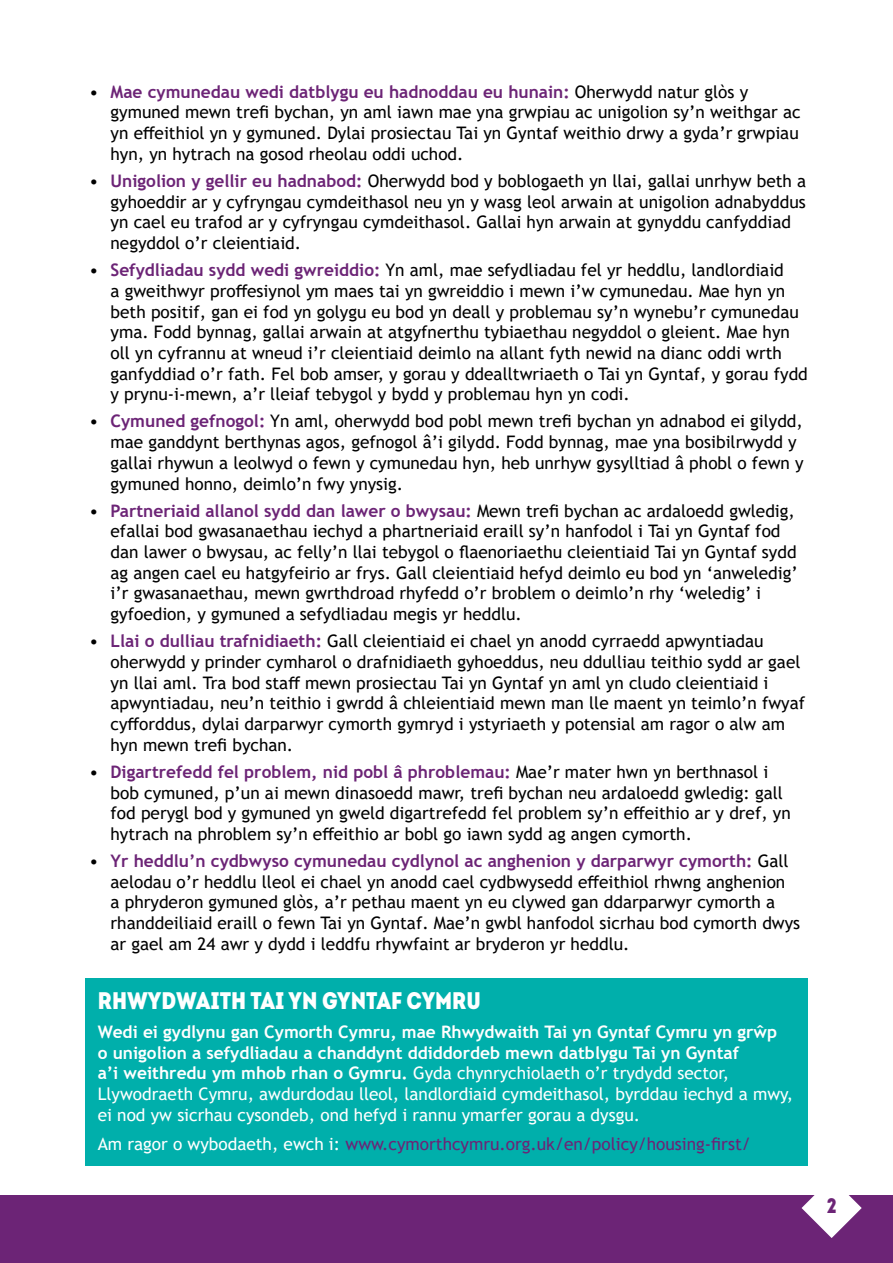
<style>
.page{position:relative;width:893px;height:1263px;background:#fff}
.page>*{position:absolute;margin:0;border:0;box-sizing:border-box;transform-origin:0 0}
.t1{font:24px "Intro Cond Black Free";color:#fff}
.t2{font:21px "Intro Cond Black Free";color:#6c2476}
.t3{font:17.25px/20.7px "Trebuchet MS";color:#000}
.t4{font:17.25px/20.7px "Trebuchet MS";color:#fff}
.t5{font:17.25px "Trebuchet MS";color:#6c2476}
.s1{font-size:18px}
.s2{font-weight:700;color:#6c2476}
.s3{font-weight:700}
.s4{color:#fff}
</style>
<div class="page">
<div style="left:0;top:1195px;width:893px;height:68px;background:#6c2476"></div>
<svg style="left:801px;top:1195px;width:61px;height:43px"></svg>
<div style="left:85px;top:978px;width:723px;height:187px;background:#00afab"></div>
<p class="t3" style="left:111px;top:81px;width:691px;text-indent:-21px"><span class="s1">•</span> <span class="s2">Mae cymunedau wedi datblygu eu hadnoddau eu hunain:</span> Oherwydd natur glòs y gymuned mewn trefi bychan, yn aml iawn mae yna grwpiau ac unigolion sy’n weithgar ac yn effeithiol yn y gymuned. Dylai prosiectau Tai yn Gyntaf weithio drwy a gyda’r grwpiau hyn, yn hytrach na gosod rheolau oddi uchod.</p>
<p class="t3" style="left:111px;top:170px;width:697px;text-indent:-21px"><span class="s1">•</span> <span class="s2">Unigolion y gellir eu hadnabod:</span> Oherwydd bod y boblogaeth yn llai, gallai unrhyw beth a gyhoeddir ar y cyfryngau cymdeithasol neu yn y wasg leol arwain at unigolion adnabyddus yn cael eu trafod ar y cyfryngau cymdeithasol. Gallai hyn arwain at gynyddu canfyddiad negyddol o’r cleientiaid.</p>
<p class="t3" style="left:111px;top:260px;width:699px;text-indent:-21px"><span class="s1">•</span> <span class="s2">Sefydliadau sydd wedi gwreiddio:</span> Yn aml, mae sefydliadau fel yr heddlu, landlordiaid<br>a gweithwyr proffesiynol ym maes tai yn gwreiddio i mewn i’w cymunedau. Mae hyn yn beth positif, gan ei fod yn golygu eu bod yn deall y problemau sy’n wynebu’r cymunedau yma. Fodd bynnag, gallai arwain at atgyfnerthu tybiaethau negyddol o gleient. Mae hyn oll yn cyfrannu at wneud i’r cleientiaid deimlo na allant fyth newid na dianc oddi wrth ganfyddiad o’r fath. Fel bob amser, y gorau y ddealltwriaeth o Tai yn Gyntaf, y gorau fydd y prynu-i-mewn, a’r lleiaf tebygol y bydd y problemau hyn yn codi.</p>
<p class="t3" style="left:111px;top:411px;width:695px;text-indent:-21px"><span class="s1">•</span> <span class="s2">Cymuned gefnogol:</span> Yn aml, oherwydd bod pobl mewn trefi bychan yn adnabod ei gilydd, mae ganddynt berthynas agos, gefnogol â’i gilydd. Fodd bynnag, mae yna bosibilrwydd y gallai rhywun a leolwyd o fewn y cymunedau hyn, heb unrhyw gysylltiad â phobl o fewn y gymuned honno, deimlo’n fwy ynysig.</p>
<p class="t3" style="left:111px;top:500px;width:689px;text-indent:-21px"><span class="s1">•</span> <span class="s2">Partneriaid allanol sydd dan lawer o bwysau:</span> Mewn trefi bychan ac ardaloedd gwledig, efallai bod gwasanaethau iechyd a phartneriaid eraill sy’n hanfodol i Tai yn Gyntaf fod dan lawer o bwysau, ac felly’n llai tebygol o flaenoriaethu cleientiaid Tai yn Gyntaf sydd ag angen cael eu hatgyfeirio ar frys. Gall cleientiaid hefyd deimlo eu bod yn ‘anweledig’ i’r gwasanaethau, mewn gwrthdroad rhyfedd o’r broblem o deimlo’n rhy ‘weledig’ i gyfoedion, y gymuned a sefydliadau megis yr heddlu.</p>
<p class="t3" style="left:111px;top:631px;width:696px;text-indent:-21px"><span class="s1">•</span> <span class="s2">Llai o dulliau trafnidiaeth:</span> Gall cleientiaid ei chael yn anodd cyrraedd apwyntiadau oherwydd y prinder cymharol o drafnidiaeth gyhoeddus, neu ddulliau teithio sydd ar gael yn llai aml. Tra bod staff mewn prosiectau Tai yn Gyntaf yn aml yn cludo cleientiaid i apwyntiadau, neu’n teithio i gwrdd â chleientiaid mewn man lle maent yn teimlo’n fwyaf cyfforddus, dylai darparwyr cymorth gymryd i ystyriaeth y potensial am ragor o alw am hyn mewn trefi bychan.</p>
<p class="t3" style="left:111px;top:761px;width:682px;text-indent:-21px"><span class="s1">•</span> <span class="s2">Digartrefedd fel problem, nid pobl â phroblemau:</span> Mae’r mater hwn yn berthnasol i bob cymuned, p’un ai mewn dinasoedd mawr, trefi bychan neu ardaloedd gwledig: gall fod perygl bod y gymuned yn gweld digartrefedd fel problem sy’n effeithio ar y dref, yn hytrach na phroblem sy’n effeithio ar bobl go iawn sydd ag angen cymorth.</p>
<p class="t3" style="left:111px;top:850px;width:691px;text-indent:-21px"><span class="s1">•</span> <span class="s2">Yr heddlu’n cydbwyso cymunedau cydlynol ac anghenion y darparwyr cymorth:</span> Gall aelodau o’r heddlu lleol ei chael yn anodd cael cydbwysedd effeithiol rhwng anghenion<br>a phryderon gymuned glòs, a’r pethau maent yn eu clywed gan ddarparwyr cymorth a rhanddeiliaid eraill o fewn Tai yn Gyntaf. Mae’n gwbl hanfodol sicrhau bod cymorth dwys ar gael am 24 awr y dydd i leddfu rhywfaint ar bryderon yr heddlu.</p>
<p class="t1" style="left:98px;top:984px;width:385px">RHWYDWAITH TAI YN GYNTAF CYMRU</p>
<p class="t4" style="left:98px;top:1021px;width:697px"><span class="s3">Wedi ei gydlynu gan Cymorth Cymru, mae Rhwydwaith Tai yn Gyntaf Cymru yn grŵp<br>o unigolion a sefydliadau a chanddynt ddiddordeb mewn datblygu Tai yn Gyntaf<br>a’i weithredu ym mhob rhan o Gymru.</span> Gyda chynrychiolaeth o’r trydydd sector, Llywodraeth Cymru, awdurdodau lleol, landlordiaid cymdeithasol, byrddau iechyd a mwy, ei nod yw sicrhau cysondeb, ond hefyd i rannu ymarfer gorau a dysgu.</p>
<p class="t5" style="left:98px;top:1133px;width:655px"><span class="s4">Am ragor o wybodaeth, ewch i:</span> www.cymorthcymru.org.uk/en/policy/housing-first/</p>
<p class="t2" style="left:827px;top:1191px;width:11px">2</p>
</div>
